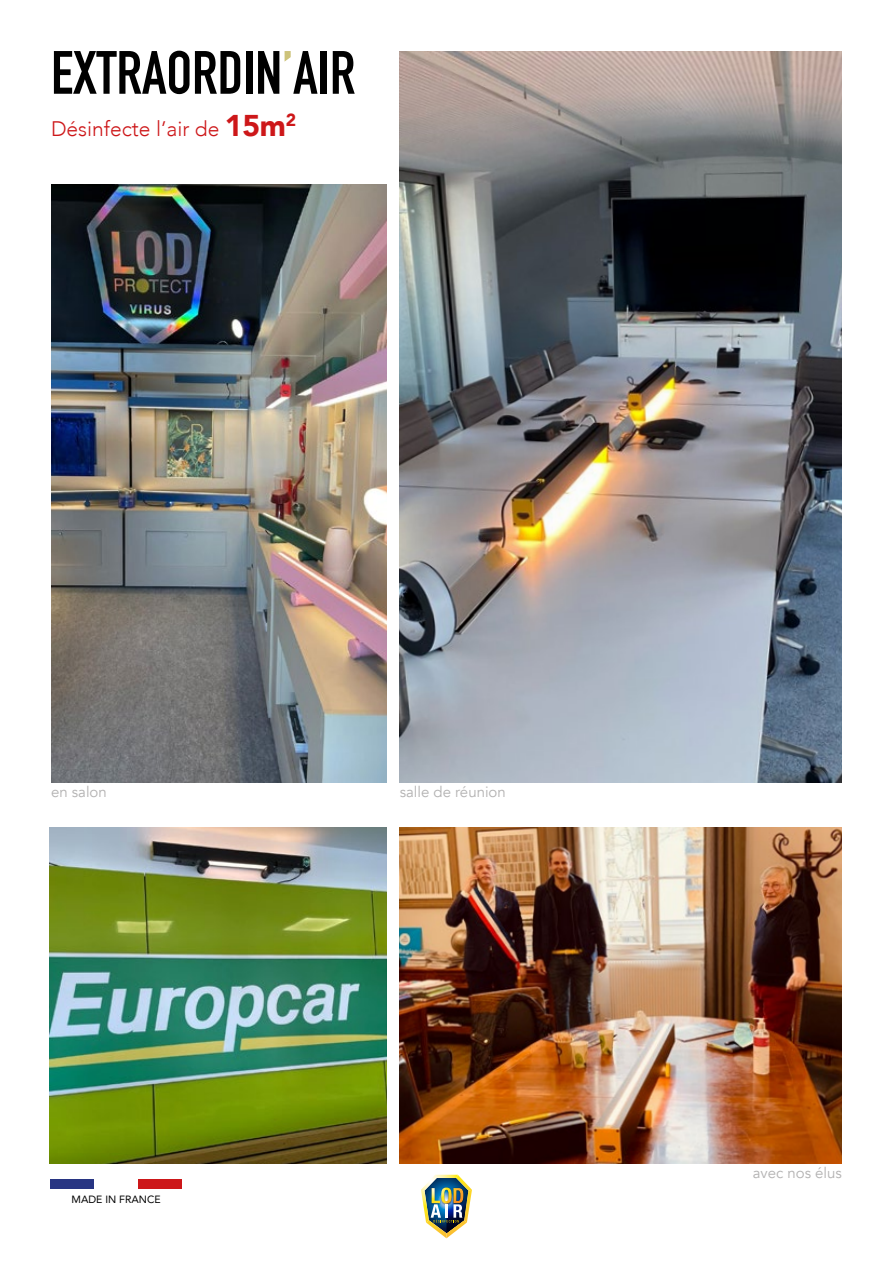
<style>
.page{position:relative;width:893px;height:1263px;background:#fff}
.page>*{position:absolute;margin:0;border:0;box-sizing:border-box;transform-origin:0 0}
.t1{font:700 60px "DIN Condensed";color:#000}
.t2{font:300 21px "Avenir";color:#cd1719}
.t3{font:15px "Avenir";color:#b3b2b2}
.t4{font:10.5px "Avenir";color:#000}
.s1{color:#cdc37a}
.s2{font-weight:900;font-size:30px}
</style>
<div class="page">
<div style="left:50px;top:1179px;width:44px;height:9px;background:#283583"></div>
<div style="left:138px;top:1179px;width:44px;height:9px;background:#cd1719"></div>
<img style="left:421px;top:1175px;width:51px;height:63px">
<img style="left:49px;top:827px;width:338px;height:336px">
<img style="left:400px;top:827px;width:442px;height:336px">
<img style="left:400px;top:51px;width:442px;height:731px">
<img style="left:51px;top:184px;width:336px;height:598px">
<h1 class="t1" style="left:51px;top:32px;width:306px">EXTRAORDIN<span class="s1">’</span>AIR</h1>
<h2 class="t2" style="left:51px;top:116px;width:246px">Désinfecte l’air de <span class="s2">15m</span><sup>2</sup></h2>
<p class="t3" style="left:51px;top:783px;width:57px">en salon</p>
<p class="t3" style="left:400px;top:783px;width:108px">salle de réunion</p>
<p class="t4" style="left:72px;top:1191px;width:91px">MADE IN FRANCE</p>
<p class="t3" style="left:753px;top:1164px;width:91px">avec nos élus</p>
</div>
